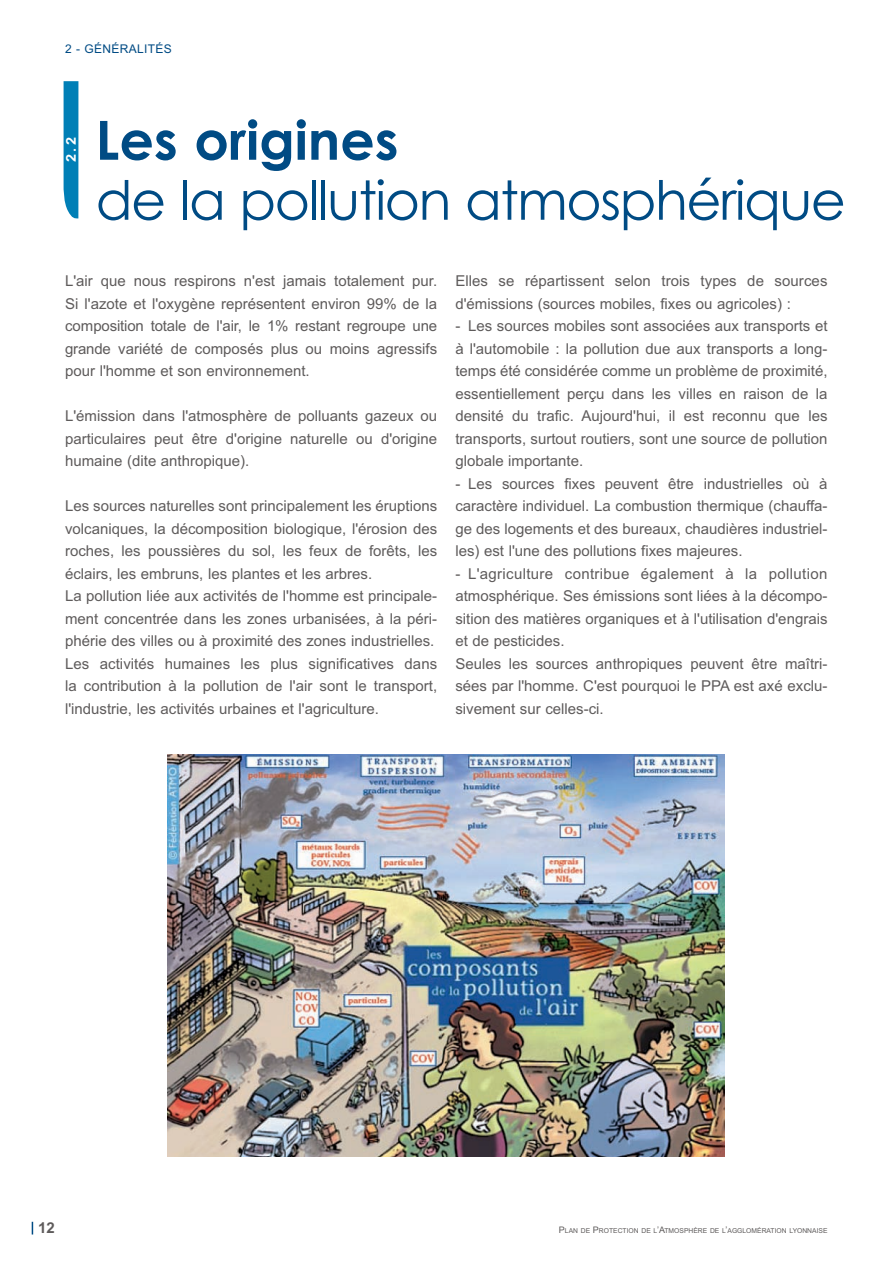
<style>
.page{position:relative;width:893px;height:1263px;background:#fff}
.page>*{position:absolute;margin:0;border:0;box-sizing:border-box;transform-origin:0 0}
.t1{font:54px "Century Gothic";letter-spacing:-.03em;color:#004b84}
.t2{font:700 54px "Century Gothic";color:#004b84}
.t3{font:15px/22.5px "Arial";color:#5e5b5b;text-align:justify}
.t4{font:700 15px "Arial";color:#5e5b5b}
.t5{font:700 13.5px "Arial";color:#fff;scale:1.08 1}
.t6{font:12px "Arial";letter-spacing:.03em;color:#004b84}
.t7{font:6.75px "Arial";color:#5e5b5b}
.s1{font-size:9px}
</style>
<div class="page">
<svg style="left:32px;top:1222px;width:1px;height:13px"></svg>
<div style="left:64px;top:81px;width:14px;height:138px;background:#007fb6"></div>
<img style="left:168px;top:755px;width:557px;height:402px">
<p class="t6" style="left:65px;top:44px;width:108px">2 - GÉNÉRALITÉS</p>
<p class="t5" style="left:66px;top:162px;width:25px;rotate:-90deg">2.2</p>
<h1 class="t2" style="left:96px;top:120px;width:304px">Les origines</h1>
<h1 class="t1" style="left:96px;top:180px;width:752px">de la pollution atmosphérique</h1>
<p class="t3" style="left:65px;top:271px;width:374px">L'air que nous respirons n'est jamais totalement pur.<br>Si l'azote et l'oxygène représentent environ 99% de la composition totale de l'air, le 1% restant regroupe une grande variété de composés plus ou moins agressifs pour l'homme et son environnement.</p>
<p class="t3" style="left:65px;top:406px;width:374px">L'émission dans l'atmosphère de polluants gazeux ou particulaires peut être d'origine naturelle ou d'origine humaine (dite anthropique).</p>
<p class="t3" style="left:65px;top:496px;width:374px;text-align:left">Les sources naturelles sont principalement les éruptions volcaniques, la décomposition biologique, l'érosion des roches, les poussières du sol, les feux de forêts, les éclairs, les embruns, les plantes et les arbres.<br>La pollution liée aux activités de l'homme est principale&shy;ment concentrée dans les zones urbanisées, à la péri&shy;phérie des villes ou à proximité des zones industrielles.<br>Les activités humaines les plus significatives dans la contribution à la pollution de l'air sont le transport, l'industrie, les activités urbaines et l'agriculture.</p>
<p class="t3" style="left:455px;top:271px;width:374px">Elles se répartissent selon trois types de sources d'émissions (sources mobiles, fixes ou agricoles) :</p>
<p class="t3" style="left:455px;top:316px;width:374px">- Les sources mobiles sont associées aux transports et à l'automobile : la pollution due aux transports a long&shy;temps été considérée comme un problème de proximité, essentiellement perçu dans les villes en raison de la densité du trafic. Aujourd'hui, il est reconnu que les transports, surtout routiers, sont une source de pollution globale importante.</p>
<p class="t3" style="left:455px;top:474px;width:374px">- Les sources fixes peuvent être industrielles où à caractère individuel. La combustion thermique (chauffa&shy;ge des logements et des bureaux, chaudières industriel&shy;les) est l'une des pollutions fixes majeures.</p>
<p class="t3" style="left:455px;top:564px;width:374px;text-align:left">- L'agriculture contribue également à la pollution atmosphérique. Ses émissions sont liées à la décompo&shy;sition des matières organiques et à l'utilisation d'engrais et de pesticides.<br>Seules les sources anthropiques peuvent être maîtri&shy;sées par l'homme. C'est pourquoi le PPA est axé exclu&shy;sivement sur celles-ci.</p>
<p class="t4" style="left:38px;top:1222px;width:18px">12</p>
<p class="t7" style="left:559px;top:1228px;width:270px"><span class="s1">P</span>LAN DE <span class="s1">P</span>ROTECTION DE L<span class="s1">’A</span>TMOSPHÈRE DE L<span class="s1">’</span>AGGLOMÉRATION LYONNAISE</p>
</div>
